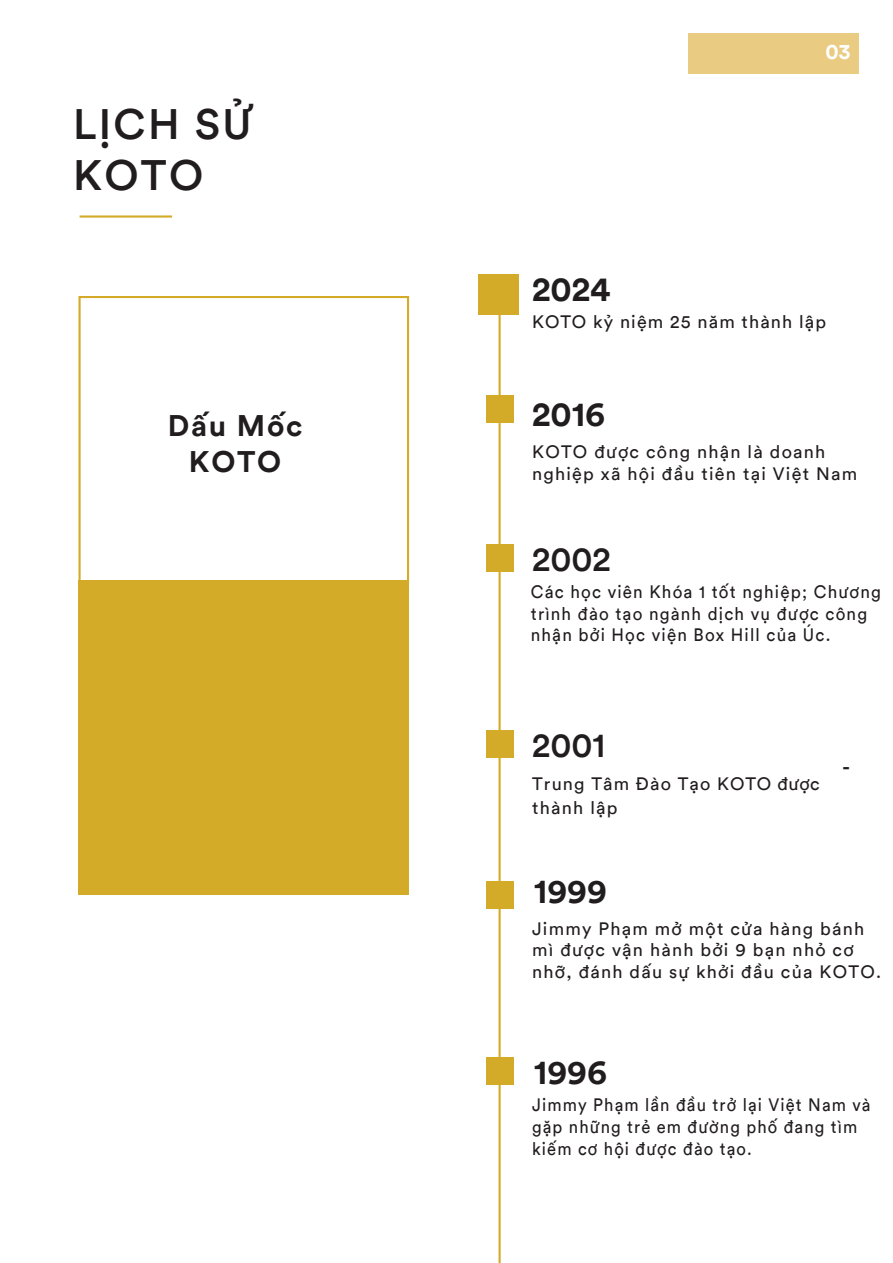
<style>
.page{position:relative;width:893px;height:1263px;background:#fff}
.page>*{position:absolute;margin:0;border:0;box-sizing:border-box;transform-origin:0 0}
.t1{font:500 42.45px/51px "Circular Std";letter-spacing:.055em;color:#211d1e}
.t2{font:700 34.05px "Circular Std";color:#211d1e}
.t3{font:500 34.05px "Circular Std";color:#211d1e}
.t4{font:700 29.7px/35.7px "Circular Std";letter-spacing:.055em;color:#211d1e;text-align:center}
.t5{font:700 21.3px "Circular Std";color:#fff}
.t6{font:500 20.25px "Circular Std";color:#211d1e}
.t7{font:18px/21.6px "Circular Std";letter-spacing:.07em;color:#211d1e}
.t8{font:18px/21.6px "Circular Std";letter-spacing:.07em;color:#211d1e;scale:.95 1}
.t9{font:18px/21.6px "Circular Std";letter-spacing:.07em;color:#211d1e;scale:.92 1}
</style>
<div class="page">
<hr style="left:80px;top:215px;width:92px;height:3px;background:#d3ab29">
<hr style="left:498px;top:288px;width:3px;height:975px;background:#d3ab29">
<div style="left:79px;top:296px;width:330px;height:289px;border:2px solid #d3ab29"></div>
<div style="left:78px;top:580px;width:331px;height:314px;background:#d3ab29"></div>
<div style="left:486px;top:396px;width:27px;height:27px;background:#d3ab29"></div>
<div style="left:486px;top:544px;width:27px;height:27px;background:#d3ab29"></div>
<div style="left:486px;top:731px;width:27px;height:27px;background:#d3ab29"></div>
<div style="left:486px;top:882px;width:27px;height:27px;background:#d3ab29"></div>
<div style="left:486px;top:1057px;width:27px;height:27px;background:#d3ab29"></div>
<div style="left:688px;top:33px;width:170px;height:40px;background:#eacb82"></div>
<div style="left:478px;top:274px;width:41px;height:41px;background:#d3ab29"></div>
<h1 class="t1" style="left:73px;top:95px;width:180px">LỊCH SỬ<br>KOTO</h1>
<p class="t5" style="left:825px;top:35px;width:26px">03</p>
<h2 class="t2" style="left:532px;top:263px;width:80px">2024</h2>
<p class="t7" style="left:532px;top:310px;width:295px">KOTO kỷ niệm 25 năm thành lập</p>
<h3 class="t4" style="left:168px;top:405px;width:136px">Dấu Mốc<br>KOTO</h3>
<h2 class="t2" style="left:532px;top:388px;width:74px">2016</h2>
<p class="t7" style="left:532px;top:440px;width:327px">KOTO được công nhận là doanh nghiệp xã hội đầu tiên tại Việt Nam</p>
<h2 class="t3" style="left:532px;top:534px;width:80px">2002</h2>
<p class="t8" style="left:531px;top:580px;width:370px">Các học viên Khóa 1 tốt nghiệp; Chương trình đào tạo ngành dịch vụ được công nhận bởi Học viện Box Hill của Úc.</p>
<h2 class="t3" style="left:532px;top:720px;width:75px">2001</h2>
<p class="t7" style="left:532px;top:770px;width:289px;line-height:24.3px">Trung Tâm Đào Tạo KOTO được thành lập</p>
<p class="t6" style="left:843px;top:751px;width:9px">-</p>
<h2 class="t2" style="left:534px;top:864px;width:74px">1999</h2>
<p class="t7" style="left:532px;top:916px;width:350px">Jimmy Phạm mở một cửa hàng bánh mì được vận hành bởi 9 bạn nhỏ cơ nhỡ, đánh dấu sự khởi đầu của KOTO.</p>
<h2 class="t2" style="left:534px;top:1046px;width:74px">1996</h2>
<p class="t9" style="left:532px;top:1093px;width:369px">Jimmy Phạm lần đầu trở lại Việt Nam và gặp những trẻ em đường phố đang tìm kiếm cơ hội được đào tạo.</p>
</div>
